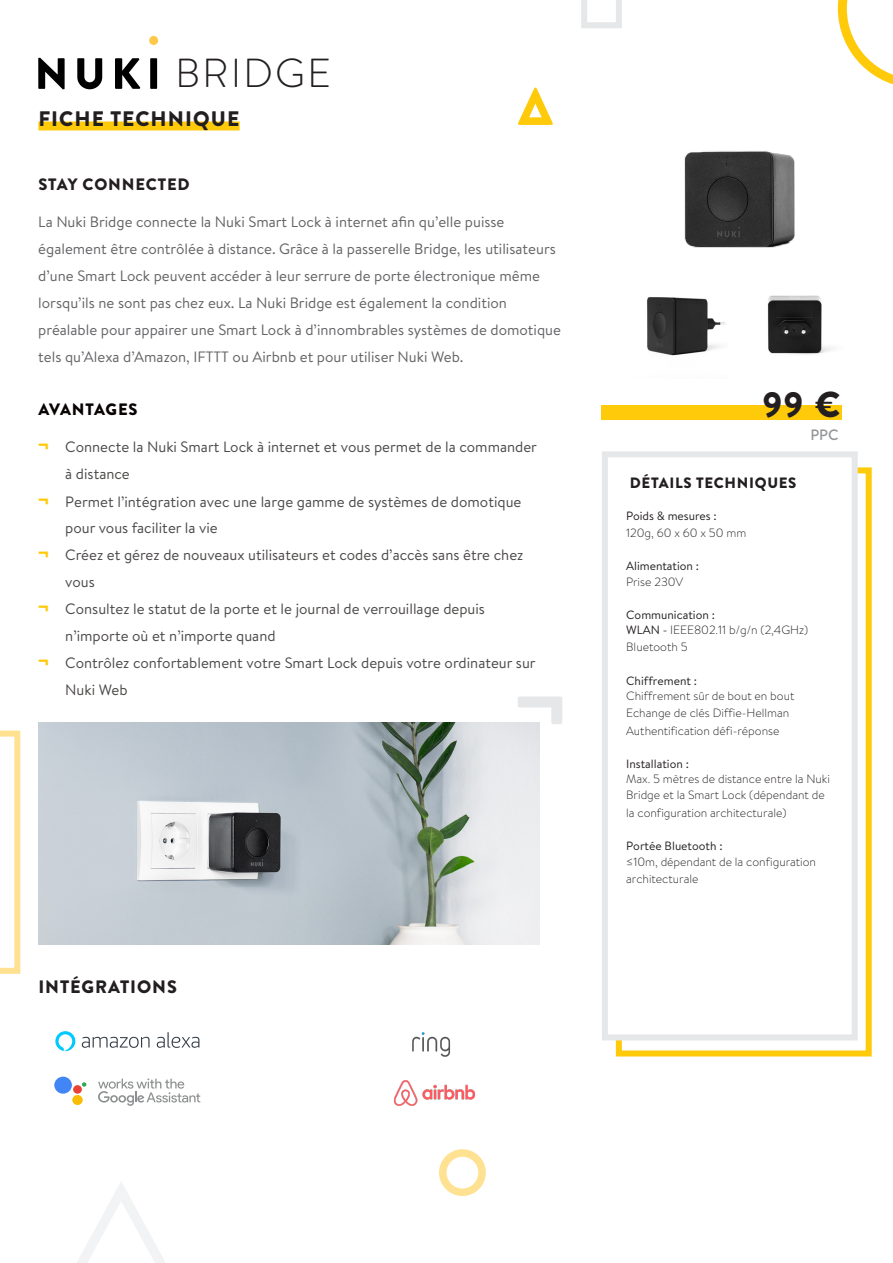
<style>
.page{position:relative;width:893px;height:1263px;background:#fff}
.page>*{position:absolute;margin:0;border:0;box-sizing:border-box;transform-origin:0 0}
.t1{font:900 52.5px "Brandon Grotesque";color:#feca0a}
.t2{font:300 40.5px "Brandon Grotesque";letter-spacing:.05em;color:#231f20}
.t3{font:900 36px "Brandon Grotesque";color:#231f20}
.t4{font:900 21px "Brandon Grotesque";letter-spacing:.05em;color:#231f20}
.t5{font:900 18px "Brandon Grotesque";letter-spacing:.05em;color:#231f20}
.t6{font:900 16.5px "Brandon Grotesque";letter-spacing:.05em;color:#231f20}
.t7{font:900 16.5px "Brandon Grotesque";letter-spacing:.045em;color:#080302}
.t8{font:15px/27px "Brandon Text";color:#636366}
.t9{font:15px/27px "Brandon Text";color:#4b4948}
.t10{font:900 15px "Brandon Grotesque";letter-spacing:.045em;color:#231f20}
.t11{font:500 15px "Brandon Text";color:#939598}
.t12{font:300 12px/15.9px "Brandon Text";color:#231f20}
.t13{font:12px/16.5px "Brandon Text";color:#231f20}
.s1{font-family:"Brandon Grotesque";font-weight:900;font-size:21px;color:#feca0a}
.s2{font-weight:400}
.s3{font-weight:300}
</style>
<div class="page">
<img style="left:647px;top:297px;width:78px;height:59px">
<img style="left:767px;top:295px;width:64px;height:60px">
<div style="left:616px;top:467px;width:256px;height:589px;border:6px solid #feca0a"></div>
<svg style="left:38px;top:58px;width:27px;height:31px"></svg>
<svg style="left:77px;top:58px;width:25px;height:31px"></svg>
<svg style="left:115px;top:58px;width:25px;height:31px"></svg>
<div style="left:150px;top:58px;width:7px;height:31px;background:#000001"></div>
<div style="left:149px;top:36px;width:9px;height:9px;background:#fec94a;border-radius:50%"></div>
<div style="left:38px;top:121px;width:202px;height:9px;background:#feca0a"></div>
<div style="left:602px;top:451px;width:256px;height:589px;background:#fff;border:6px solid #e6e7e9"></div>
<div style="left:602px;top:405px;width:240px;height:15px;background:#feca0a"></div>
<svg style="left:518px;top:696px;width:44px;height:28px"></svg>
<div style="left:439px;top:1149px;width:47px;height:47px;border:8px solid #ffe192;border-radius:50%"></div>
<svg style="left:77px;top:1182px;width:88px;height:81px"></svg>
<svg style="left:838px;top:0;width:55px;height:85px"></svg>
<svg style="left:0;top:730px;width:20px;height:244px"></svg>
<svg style="left:581px;top:0;width:41px;height:28px"></svg>
<svg style="left:55px;top:1031px;width:20px;height:20px"></svg>
<svg style="left:82px;top:1032px;width:117px;height:16px"></svg>
<img style="left:393px;top:1080px;width:83px;height:25px">
<img style="left:412px;top:1033px;width:39px;height:24px">
<svg style="left:98px;top:1078px;width:103px;height:28px"></svg>
<div style="left:54px;top:1077px;width:18px;height:17px;background:#4285f5;border-radius:50%"></div>
<div style="left:73px;top:1085px;width:9px;height:9px;background:#eb4236;border-radius:50%"></div>
<div style="left:72px;top:1095px;width:11px;height:10px;background:#fabd05;border-radius:50%"></div>
<svg style="left:82px;top:1082px;width:4px;height:5px"></svg>
<img style="left:684px;top:151px;width:111px;height:97px">
<img style="left:38px;top:722px;width:501px;height:222px">
<p class="t2" style="left:175px;top:46px;width:158px">BRIDGE</p>
<p class="t4" style="left:38px;top:104px;width:202px">FICHE TECHNIQUE</p>
<p class="t6" style="left:38px;top:172px;width:153px">STAY CONNECTED</p>
<p class="t1" style="left:517px;top:70px;width:39px">∆</p>
<p class="t8" style="left:38px;top:208px;width:524px">La Nuki Bridge connecte la Nuki Smart Lock à internet afin qu’elle puisse également être contrôlée à distance. Grâce à la passerelle Bridge, les utilisateurs d’une Smart Lock peuvent accéder à leur serrure de porte électronique même lorsqu’ils ne sont pas chez eux. La Nuki Bridge est également la condition préalable pour appairer une Smart Lock à d’innombrables systèmes de domotique tels qu’Alexa d’Amazon, IFTTT ou Airbnb et pour utiliser Nuki Web.</p>
<p class="t7" style="left:38px;top:397px;width:101px">AVANTAGES</p>
<p class="t9" style="left:65px;top:433px;width:473px;text-indent:-27px"><span class="s1">¬</span> Connecte la Nuki Smart Lock à internet et vous permet de la commander à distance</p>
<p class="t9" style="left:65px;top:489px;width:458px;line-height:25.7px;text-indent:-27px"><span class="s1">¬</span> Permet l’intégration avec une large gamme de systèmes de domotique pour vous faciliter la vie</p>
<p class="t9" style="left:65px;top:541px;width:460px;text-indent:-27px"><span class="s1">¬</span> Créez et gérez de nouveaux utilisateurs et codes d’accès sans être chez vous</p>
<p class="t9" style="left:65px;top:595px;width:421px;text-indent:-27px"><span class="s1">¬</span> Consultez le statut de la porte et le journal de verrouillage depuis n’importe où et n’importe quand</p>
<p class="t9" style="left:65px;top:649px;width:472px;text-indent:-27px"><span class="s1">¬</span> Contrôlez confortablement votre Smart Lock depuis votre ordinateur sur<br>Nuki Web</p>
<p class="t5" style="left:38px;top:974px;width:140px">INTÉGRATIONS</p>
<p class="t3" style="left:763px;top:380px;width:79px">99 €</p>
<p class="t10" style="left:630px;top:472px;width:168px">DÉTAILS TECHNIQUES</p>
<p class="t11" style="left:810px;top:424px;width:30px">PPC</p>
<p class="t12" style="left:626px;top:507px;width:122px;line-height:16.5px"><span class="s2">Poids &amp; mesures :<br></span>120g, 60 x 60 x 50 mm</p>
<p class="t13" style="left:626px;top:557px;width:75px">Alimentation :<br><span class="s3">Prise 230V</span></p>
<p class="t12" style="left:626px;top:606px;width:184px"><span class="s2">Communication :<br>WLAN -</span> IEEE802.11 b/g/n (2,4GHz)<br>Bluetooth 5</p>
<p class="t12" style="left:626px;top:672px;width:170px"><span class="s2">Chiffrement :<br></span>Chiffrement sûr de bout en bout<br>Echange de clés Diffie-Hellman</p>
<p class="t12" style="left:626px;top:722px;width:155px">Authentification défi-réponse</p>
<p class="t12" style="left:626px;top:755px;width:205px"><span class="s2">Installation :<br></span>Max. 5 mètres de distance entre la Nuki<br>Bridge et la Smart Lock (dépendant de</p>
<p class="t12" style="left:626px;top:804px;width:162px">la configuration architecturale)</p>
<p class="t12" style="left:626px;top:838px;width:191px;line-height:15.5px"><span class="s2">Portée Bluetooth :<br></span>≤10m, dépendant de la configuration</p>
<p class="t12" style="left:626px;top:870px;width:74px">architecturale</p>
</div>
